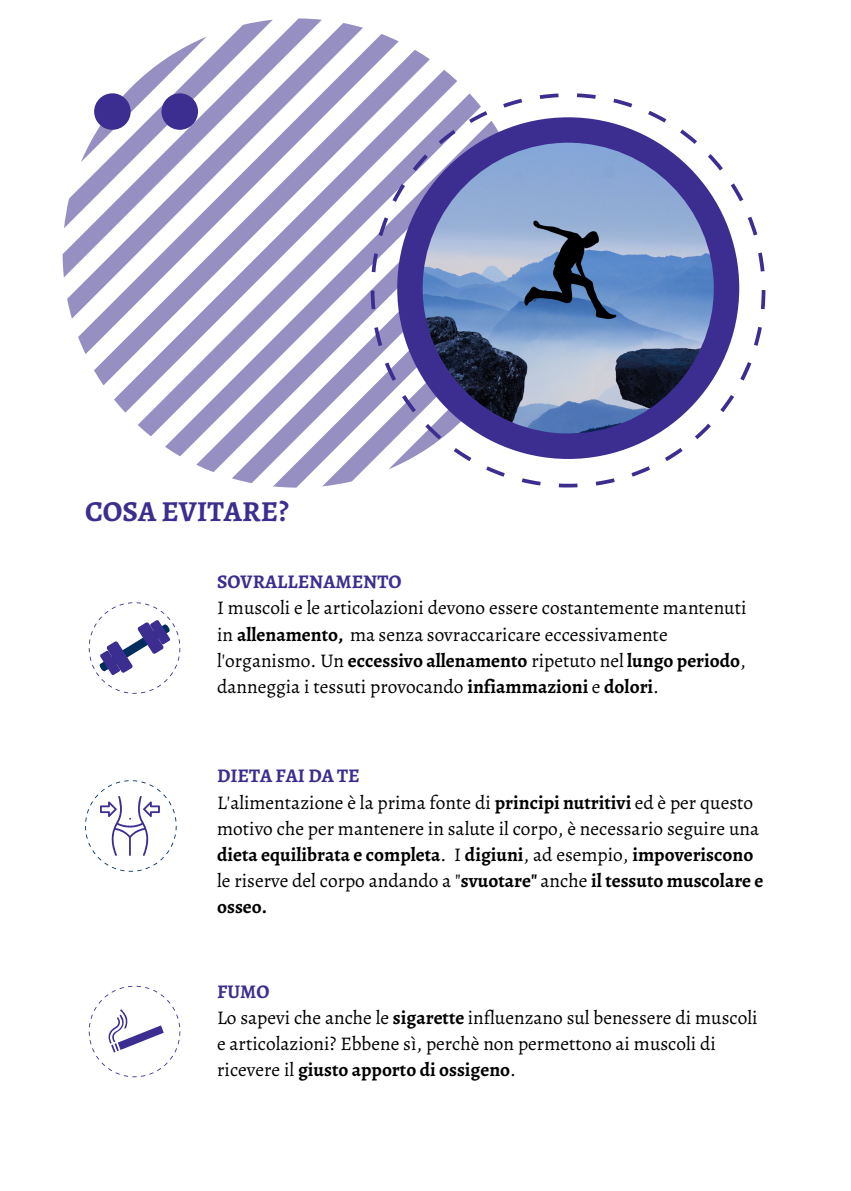
<style>
.page{position:relative;width:851px;height:1191px;background:#fff}
.page>*{position:absolute;margin:0;border:0;box-sizing:border-box;transform-origin:0 0}
.t1{font:700 29px "Alegreya";color:#3c2e90}
.t2{font:19.4px/26.2px "Alegreya";color:#000}
.t3{font:700 19.4px "Alegreya";color:#3c2e90}
.s1{font-weight:700}
</style>
<div class="page">
<svg style="left:63px;top:18px;width:259px;height:259px"></svg>
<svg style="left:67px;top:23px;width:296px;height:296px"></svg>
<svg style="left:78px;top:34px;width:320px;height:320px"></svg>
<svg style="left:94px;top:50px;width:335px;height:335px"></svg>
<svg style="left:114px;top:70px;width:343px;height:343px"></svg>
<svg style="left:138px;top:93px;width:232px;height:343px"></svg>
<svg style="left:165px;top:121px;width:205px;height:335px"></svg>
<svg style="left:196px;top:152px;width:174px;height:320px"></svg>
<svg style="left:232px;top:187px;width:138px;height:296px"></svg>
<svg style="left:273px;top:229px;width:97px;height:259px"></svg>
<svg style="left:322px;top:278px;width:48px;height:208px"></svg>
<svg style="left:370px;top:93px;width:395px;height:394px"></svg>
<div style="left:397px;top:117px;width:341px;height:342px;background:#3c2e90;border-radius:50%"></div>
<img style="left:422px;top:143px;width:291px;height:291px;border-radius:50%">
<div style="left:94px;top:93px;width:37px;height:37px;background:#3c2e90;border-radius:50%"></div>
<div style="left:161px;top:93px;width:37px;height:37px;background:#3c2e90;border-radius:50%"></div>
<svg style="left:89px;top:602px;width:91px;height:92px"></svg>
<svg style="left:89px;top:986px;width:91px;height:91px"></svg>
<svg style="left:85px;top:780px;width:91px;height:92px"></svg>
<p class="t1" style="left:85px;top:492px;width:205px">COSA EVITARE?</p>
<p class="t3" style="left:217px;top:569px;width:186px">SOVRALLENAMENTO</p>
<p class="t2" style="left:217px;top:595px;width:530px">I muscoli e le articolazioni devono essere costantemente mantenuti in <span class="s1">allenamento,</span> ma senza sovraccaricare eccessivamente l'organismo. Un <span class="s1">eccessivo allenamento</span> ripetuto nel <span class="s1">lungo periodo</span>, danneggia i tessuti provocando <span class="s1">infiammazioni</span> e <span class="s1">dolori</span>.</p>
<p class="t3" style="left:217px;top:763px;width:144px">DIETA FAI DA TE</p>
<p class="t2" style="left:217px;top:789px;width:547px">L'alimentazione è la prima fonte di <span class="s1">principi nutritivi</span> ed è per questo motivo che per mantenere in salute il corpo, è necessario seguire una <span class="s1">dieta equilibrata e completa</span>. I <span class="s1">digiuni</span>, ad esempio, <span class="s1">impoveriscono </span>le riserve del corpo andando a "<span class="s1">svuotare"</span> anche <span class="s1">il tessuto muscolare e osseo.</span></p>
<p class="t3" style="left:217px;top:978px;width:54px">FUMO</p>
<p class="t2" style="left:217px;top:1004px;width:541px">Lo sapevi che anche le <span class="s1">sigarette</span> influenzano sul benessere di muscoli e articolazioni? Ebbene sì, perchè non permettono ai muscoli di ricevere il <span class="s1">giusto apporto di ossigeno</span>.</p>
</div>
